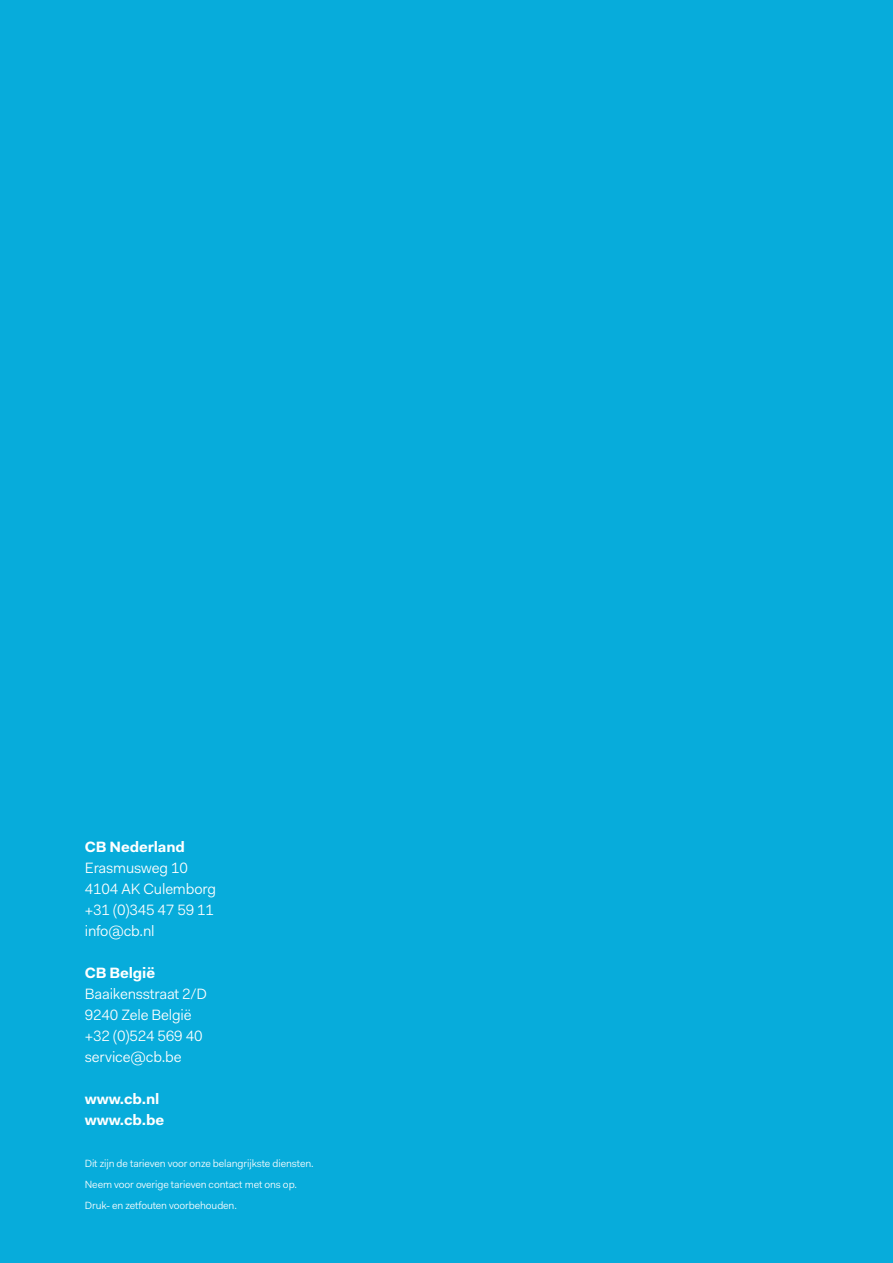
<style>
.page{position:relative;width:893px;height:1263px;background:#07acdb}
.page>*{position:absolute;margin:0;border:0;box-sizing:border-box;transform-origin:0 0}
.t1{font:15px "Fakt Pro Blond";letter-spacing:-.01em;color:#fff}
.t2{font:700 15px "Fakt Pro";letter-spacing:-.01em;color:#fff}
.t3{font:10.5px "Fakt Pro Blond";letter-spacing:-.01em;color:#fff}
</style>
<div class="page">
<p class="t2" style="left:85px;top:837px;width:102px">CB Nederland</p>
<p class="t1" style="left:85px;top:858px;width:105px">Erasmusweg 10</p>
<p class="t1" style="left:85px;top:879px;width:133px">4104 AK Culemborg</p>
<p class="t1" style="left:85px;top:900px;width:131px">+31 (0)345 47 59 11</p>
<p class="t1" style="left:85px;top:921px;width:71px">info@cb.nl</p>
<p class="t2" style="left:85px;top:963px;width:72px">CB België</p>
<p class="t1" style="left:85px;top:984px;width:124px">Baaikensstraat 2/D</p>
<p class="t1" style="left:85px;top:1005px;width:108px">9240 Zele België</p>
<p class="t1" style="left:85px;top:1026px;width:119px">+32 (0)524 569 40</p>
<p class="t1" style="left:85px;top:1047px;width:98px">service@cb.be</p>
<p class="t2" style="left:85px;top:1089px;width:76px">www.cb.nl</p>
<p class="t2" style="left:85px;top:1110px;width:81px">www.cb.be</p>
<p class="t3" style="left:85px;top:1156px;width:230px">Dit zijn de tarieven voor onze belangrijkste diensten.</p>
<p class="t3" style="left:85px;top:1177px;width:214px">Neem voor overige tarieven contact met ons op.</p>
<p class="t3" style="left:85px;top:1198px;width:154px">Druk- en zetfouten voorbehouden.</p>
</div>
